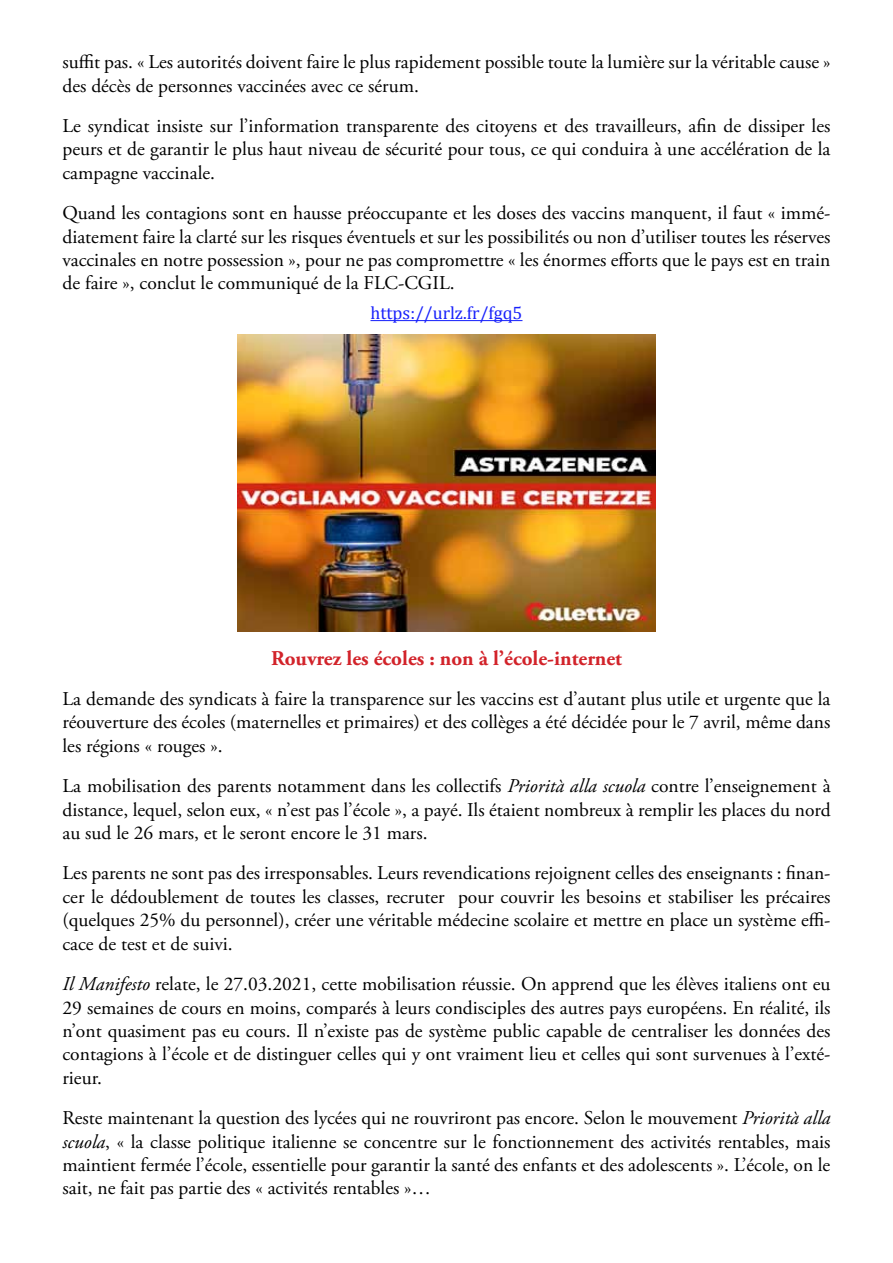
<style>
.page{position:relative;width:893px;height:1263px;background:#fff}
.page>*{position:absolute;margin:0;border:0;box-sizing:border-box;transform-origin:0 0}
.t1{font:700 21px "Adobe Garamond Pro";color:#d2232a}
.t2{font:19.5px/23.4px "Adobe Garamond Pro";color:#000;text-align:justify}
.t3{font:18px "Cambria";color:#1922fb}
.s1{font-style:italic}
</style>
<div class="page">
<hr style="left:370px;top:320px;width:152px;height:1px;background:#1922fb">
<img style="left:237px;top:335px;width:419px;height:297px">
<p class="t2" style="left:63px;top:51px;width:769px">suffit pas. « Les autorités doivent faire le plus rapidement possible toute la lumière sur la véritable cause » des décès de personnes vaccinées avec ce sérum.</p>
<p class="t2" style="left:63px;top:115px;width:769px">Le syndicat insiste sur l’information transparente des citoyens et des travailleurs, afin de dissiper les peurs et de garantir le plus haut niveau de sécurité pour tous, ce qui conduira à une accélération de la campagne vaccinale.</p>
<p class="t2" style="left:63px;top:202px;width:770px">Quand les contagions sont en hausse préoccupante et les doses des vaccins manquent, il faut « immé&shy;diatement faire la clarté sur les risques éventuels et sur les possibilités ou non d’utiliser toutes les réserves vaccinales en notre possession », pour ne pas compromettre « les énormes efforts que le pays est en train de faire », conclut le communiqué de la FLC-CGIL.</p>
<p class="t3" style="left:370px;top:303px;width:154px">https://urlz.fr/fgq5</p>
<p class="t1" style="left:271px;top:646px;width:352px">Rouvrez les écoles : non à l’école-internet</p>
<p class="t2" style="left:63px;top:688px;width:769px">La demande des syndicats à faire la transparence sur les vaccins est d’autant plus utile et urgente que la réouverture des écoles (maternelles et primaires) et des collèges a été décidée pour le 7 avril, même dans les régions « rouges ».</p>
<p class="t2" style="left:63px;top:775px;width:770px">La mobilisation des parents notamment dans les collectifs <span class="s1">Priorità alla scuola</span> contre l’enseignement à distance, lequel, selon eux, « n’est pas l’école », a payé. Ils étaient nombreux à remplir les places du nord au sud le 26 mars, et le seront encore le 31 mars.</p>
<p class="t2" style="left:63px;top:862px;width:769px">Les parents ne sont pas des irresponsables. Leurs revendications rejoignent celles des enseignants : finan&shy;cer le dédoublement de toutes les classes, recruter pour couvrir les besoins et stabiliser les précaires (quelques 25% du personnel), créer une véritable médecine scolaire et mettre en place un système effi&shy;cace de test et de suivi.</p>
<p class="t2" style="left:63px;top:973px;width:770px"><span class="s1">Il Manifesto</span> relate, le 27.03.2021, cette mobilisation réussie. On apprend que les élèves italiens ont eu 29 semaines de cours en moins, comparés à leurs condisciples des autres pays européens. En réalité, ils n’ont quasiment pas eu cours. Il n’existe pas de système public capable de centraliser les données des contagions à l’école et de distinguer celles qui y ont vraiment lieu et celles qui sont survenues à l’exté&shy;rieur.</p>
<p class="t2" style="left:63px;top:1107px;width:769px">Reste maintenant la question des lycées qui ne rouvriront pas encore. Selon le mouvement <span class="s1">Priorità alla scuola</span>, « la classe politique italienne se concentre sur le fonctionnement des activités rentables, mais maintient fermée l’école, essentielle pour garantir la santé des enfants et des adolescents ». L’école, on le sait, ne fait pas partie des « activités rentables »…</p>
</div>
